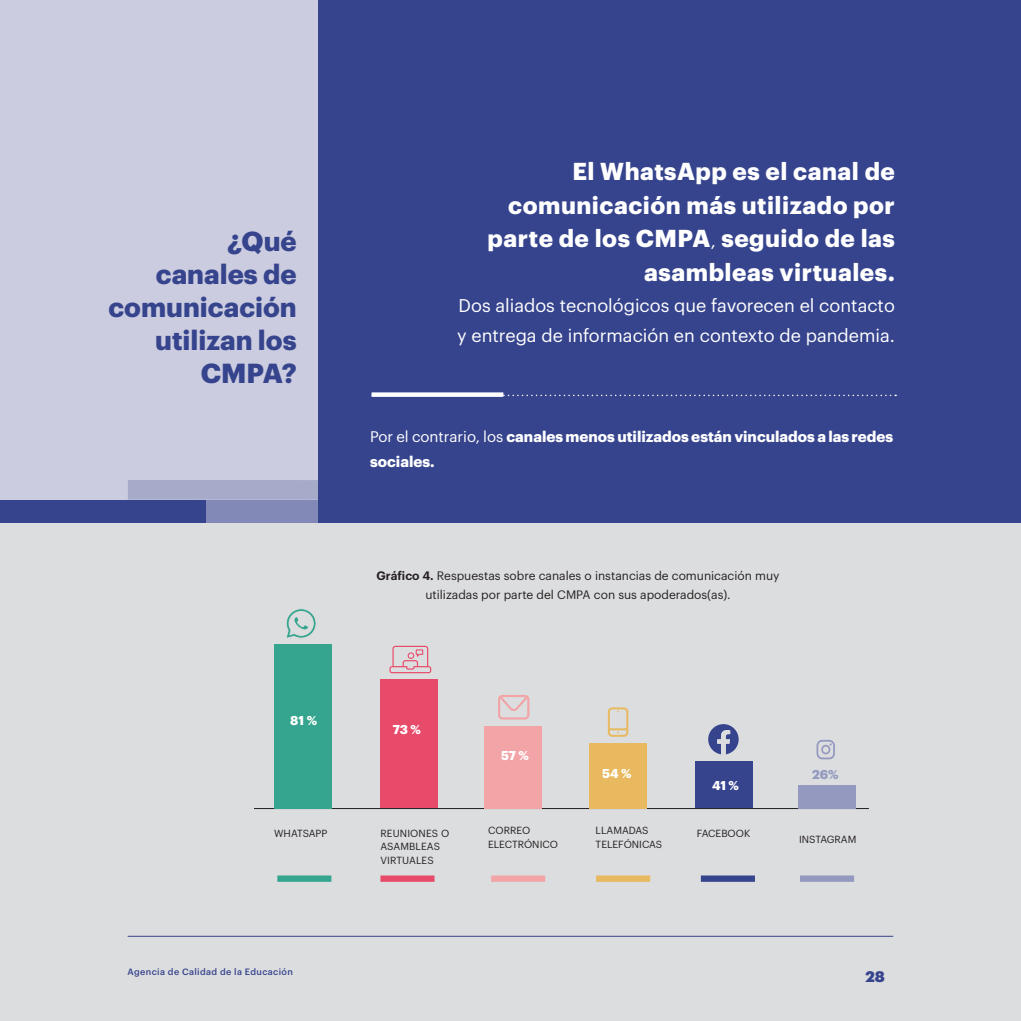
<style>
.page{position:relative;width:1021px;height:1021px;background:#fff}
.page>*{position:absolute;margin:0;border:0;box-sizing:border-box;transform-origin:0 0}
.t1{font:700 27px/33px "Graphik";color:#36448d;text-align:right}
.t2{font:700 24px/33.6px "Graphik";letter-spacing:.02em;color:#fff;text-align:right}
.t3{font:18px/30.6px "Graphik";color:#fff}
.t4{font:700 15px/24px "Graphik";color:#fff}
.t5{font:900 15px "Graphik";color:#36448d}
.t6{font:700 12.6px "Graphik";letter-spacing:-.015em;color:#fff}
.t7{font:700 12.6px "Graphik";color:#9499bf}
.t8{font:12px/19.5px "Graphik";color:#231f20;text-align:center}
.t9{font:10.2px/14px "Graphik";color:#231f20}
.t10{font:500 9px "Graphik";letter-spacing:.04em;color:#36448d}
.s1{font-weight:400;font-size:18px}
.s2{font-weight:400}
.s3{font-weight:600}
</style>
<div class="page">
<div style="left:0;top:501px;width:1020px;height:519px;background:#dcdddf"></div>
<div style="left:0;top:0;width:1020px;height:522px;background:#36448d"></div>
<div style="left:0;top:0;width:318px;height:522px;background:#cbccdf"></div>
<div style="left:0;top:499px;width:279px;height:23px;background:#36448d"></div>
<div style="left:128px;top:480px;width:190px;height:19px;background:#a7abca"></div>
<div style="left:207px;top:499px;width:111px;height:23px;background:#8389b6"></div>
<svg style="left:503px;top:394px;width:393px;height:2px"></svg>
<div style="left:371px;top:392px;width:132px;height:5px;background:#fff"></div>
<hr style="left:254px;top:808px;width:614px;height:1px;background:#231f20">
<svg style="left:286px;top:608px;width:30px;height:30px"></svg>
<div style="left:277px;top:875px;width:54px;height:6px;background:#35a58f"></div>
<div style="left:274px;top:644px;width:57px;height:164px;background:#35a58f"></div>
<svg style="left:389px;top:645px;width:42px;height:28px"></svg>
<div style="left:380px;top:875px;width:54px;height:6px;background:#e84b6a"></div>
<div style="left:380px;top:679px;width:57px;height:129px;background:#e84b6a"></div>
<svg style="left:498px;top:695px;width:31px;height:24px"></svg>
<div style="left:491px;top:875px;width:54px;height:6px;background:#f2a4a7"></div>
<div style="left:484px;top:726px;width:58px;height:82px;background:#f2a4a7"></div>
<svg style="left:608px;top:707px;width:20px;height:29px"></svg>
<div style="left:596px;top:875px;width:54px;height:6px;background:#e8b95e"></div>
<div style="left:589px;top:742px;width:57px;height:66px;background:#e8b95e"></div>
<svg style="left:708px;top:724px;width:30px;height:30px"></svg>
<div style="left:701px;top:875px;width:54px;height:6px;background:#36448d"></div>
<div style="left:695px;top:761px;width:57px;height:47px;background:#36448d"></div>
<svg style="left:816px;top:739px;width:19px;height:20px"></svg>
<div style="left:800px;top:875px;width:54px;height:6px;background:#9499bf"></div>
<div style="left:798px;top:784px;width:57px;height:24px;background:#9499bf"></div>
<hr style="left:128px;top:935px;width:765px;height:1px;background:#36448d">
<h1 class="t1" style="left:108px;top:222px;width:190px">¿Qué<br>canales de comunicación utilizan los<br>CMPA?</h1>
<h2 class="t2" style="left:487px;top:152px;width:409px">El WhatsApp es el canal de comunicación más utilizado por parte de los CMPA<span class="s1">,</span> seguido de las asambleas virtuales.</h2>
<h3 class="t3" style="left:457px;top:288px;width:439px">Dos aliados tecnológicos que favorecen el contacto y entrega de información en contexto de pandemia.</h3>
<p class="t4" style="left:370px;top:423px;width:525px"><span class="s2">Por el contrario, los</span> canales menos utilizados están vinculados a las redes sociales.</p>
<p class="t8" style="left:376px;top:564px;width:404px"><span class="s3">Gráfico 4.</span> Respuestas sobre canales o instancias de comunicación muy utilizadas por parte del CMPA con sus apoderados(as).</p>
<p class="t6" style="left:290px;top:710px;width:28px">81 %</p>
<p class="t9" style="left:274px;top:825px;width:55px">WHATSAPP</p>
<p class="t10" style="left:128px;top:965px;width:167px">Agencia de Calidad de la Educación</p>
<p class="t6" style="left:393px;top:720px;width:30px">73 %</p>
<p class="t9" style="left:380px;top:825px;width:70px">REUNIONES O<br>ASAMBLEAS<br>VIRTUALES</p>
<p class="t6" style="left:501px;top:746px;width:29px">57 %</p>
<p class="t9" style="left:488px;top:823px;width:72px">CORREO<br>ELECTRÓNICO</p>
<p class="t6" style="left:602px;top:763px;width:31px">54 %</p>
<p class="t9" style="left:595px;top:823px;width:68px">LLAMADAS<br>TELEFÓNICAS</p>
<p class="t6" style="left:712px;top:775px;width:28px">41 %</p>
<p class="t9" style="left:696px;top:825px;width:55px">FACEBOOK</p>
<p class="t7" style="left:812px;top:764px;width:28px">26%</p>
<p class="t9" style="left:799px;top:831px;width:59px">INSTAGRAM</p>
<p class="t5" style="left:865px;top:964px;width:21px">28</p>
</div>
